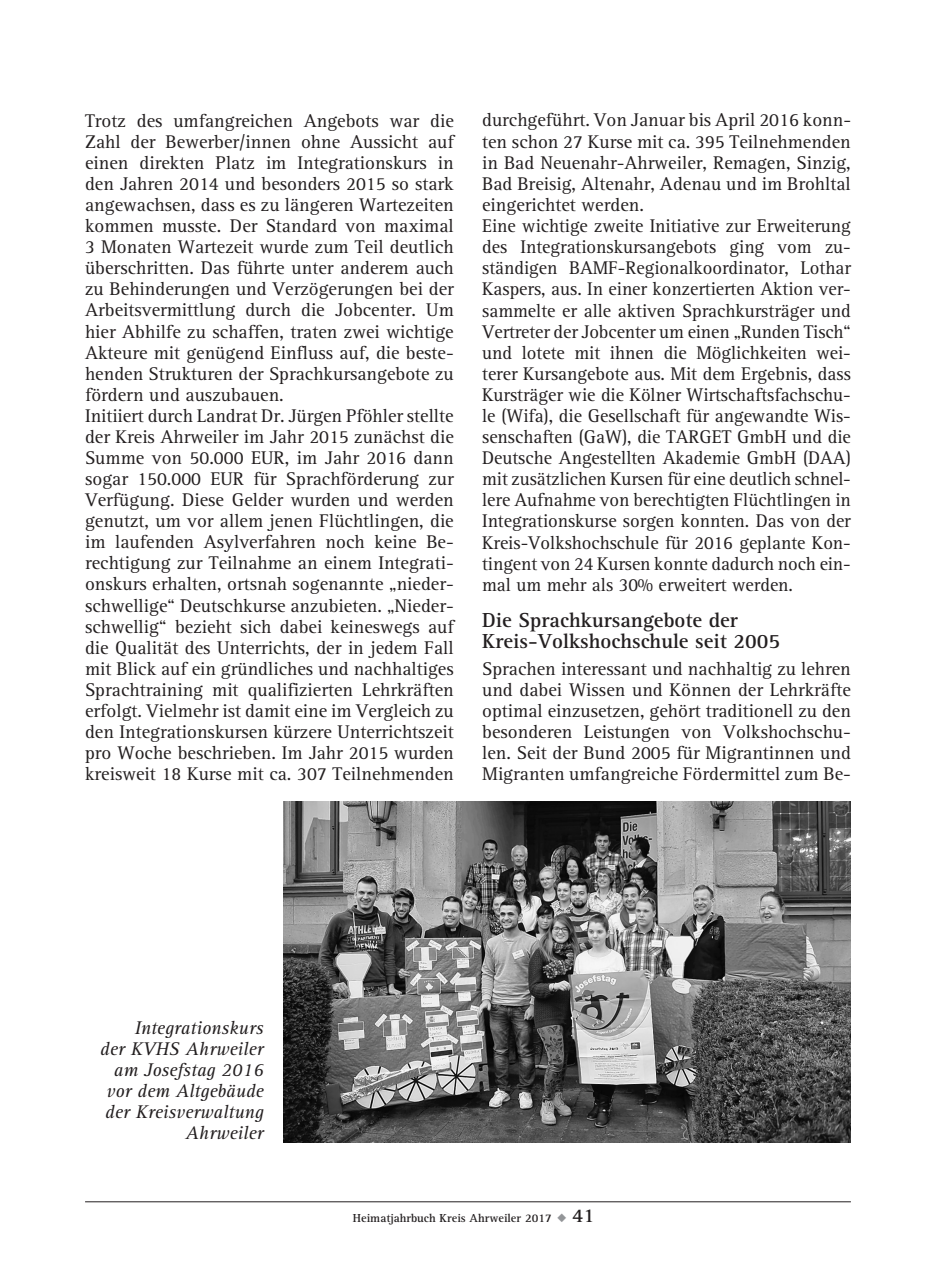
<style>
.page{position:relative;width:936px;height:1276px;background:#fff}
.page>*{position:absolute;margin:0;border:0;box-sizing:border-box;transform-origin:0 0}
.t1{font:700 21px/21px "AT Rotis Serif";color:#231f20}
.t2{font:19px/21px "AT Rotis Serif";color:#231f20}
.t3{font:italic 19px/21px "AT Rotis Serif";color:#231f20;text-align:right}
.t4{font:700 12px "AT Rotis Serif";color:#231f20}
.s1{color:#939598}
.s2{font-size:20px}
</style>
<div class="page">
<hr style="left:85px;top:1201px;width:765px;height:1px;background:#231f20">
<img style="left:283px;top:802px;width:567px;height:340px">
<p class="t2" style="left:85px;top:111px;width:370px">Trotz des umfangreichen Angebots war die Zahl der Bewerber/innen ohne Aussicht auf einen direkten Platz im Integrationskurs in den Jahren 2014 und besonders 2015 so stark angewachsen, dass es zu längeren Wartezeiten kommen musste. Der Standard von maximal 3 Monaten Wartezeit wurde zum Teil deutlich überschritten. Das führte unter anderem auch zu Behinderungen und Verzögerungen bei der Arbeitsvermittlung durch die Jobcenter. Um hier Abhilfe zu schaffen, traten zwei wichtige Akteure mit genügend Einfluss auf, die beste&shy;henden Strukturen der Sprachkursangebote zu fördern und auszubauen.<br>Initiiert durch Landrat Dr. Jürgen Pföhler stellte der Kreis Ahrweiler im Jahr 2015 zunächst die Summe von 50.000 EUR, im Jahr 2016 dann sogar 150.000 EUR für Sprachförderung zur Verfügung. Diese Gelder wurden und werden genutzt, um vor allem jenen Flüchtlingen, die im laufenden Asylverfahren noch keine Be&shy;rechtigung zur Teilnahme an einem Integrati&shy;onskurs erhalten, ortsnah sogenannte „nieder&shy;schwellige“ Deutschkurse anzubieten. „Nieder&shy;schwellig“ bezieht sich dabei keineswegs auf die Qualität des Unterrichts, der in jedem Fall mit Blick auf ein gründliches und nachhaltiges Sprachtraining mit qualifizierten Lehrkräften erfolgt. Vielmehr ist damit eine im Vergleich zu den Integrationskursen kürzere Unterrichtszeit pro Woche beschrieben. Im Jahr 2015 wurden kreisweit 18 Kurse mit ca. 307 Teilnehmenden</p>
<p class="t2" style="left:482px;top:110px;width:370px">durchgeführt. Von Januar bis April 2016 konn&shy;ten schon 27 Kurse mit ca. 395 Teilnehmenden in Bad Neuenahr-Ahrweiler, Remagen, Sinzig, Bad Breisig, Altenahr, Adenau und im Brohltal eingerichtet werden.<br>Eine wichtige zweite Initiative zur Erweiterung des Integrationskursangebots ging vom zu&shy;ständigen BAMF-Regionalkoordinator, Lothar Kaspers, aus. In einer konzertierten Aktion ver&shy;sammelte er alle aktiven Sprachkursträger und Vertreter der Jobcenter um einen „Runden Tisch“ und lotete mit ihnen die Möglichkeiten wei&shy;terer Kursangebote aus. Mit dem Ergebnis, dass Kursträger wie die Kölner Wirtschaftsfachschu&shy;le (Wifa), die Gesellschaft für angewandte Wis&shy;senschaften (GaW), die TARGET GmbH und die Deutsche Angestellten Akademie GmbH (DAA) mit zusätzlichen Kursen für eine deutlich schnel&shy;lere Aufnahme von berechtigten Flüchtlingen in Integrationskurse sorgen konnten. Das von der Kreis-Volkshochschule für 2016 geplante Kon&shy;tingent von 24 Kursen konnte dadurch noch ein&shy;mal um mehr als 30% erweitert werden.</p>
<p class="t1" style="left:482px;top:610px;width:299px">Die Sprachkursangebote der<br>Kreis-Volkshochschule seit 2005</p>
<p class="t2" style="left:482px;top:658px;width:370px;text-align:justify">Sprachen interessant und nachhaltig zu lehren und dabei Wissen und Können der Lehrkräfte optimal einzusetzen, gehört traditionell zu den besonderen Leistungen von Volkshochschu&shy;len. Seit der Bund 2005 für Migrantinnen und Migranten umfangreiche Fördermittel zum Be-</p>
<p class="t3" style="left:100px;top:1017px;width:165px">Integrationskurs<br>der KVHS Ahrweiler am Josefstag 2016 vor dem Altgebäude der Kreisverwaltung<br>Ahrweiler</p>
<p class="t4" style="left:353px;top:1210px;width:243px">Heimatjahrbuch Kreis Ahrweiler 2017 <span class="s1">◆</span> <span class="s2">41</span></p>
</div>
